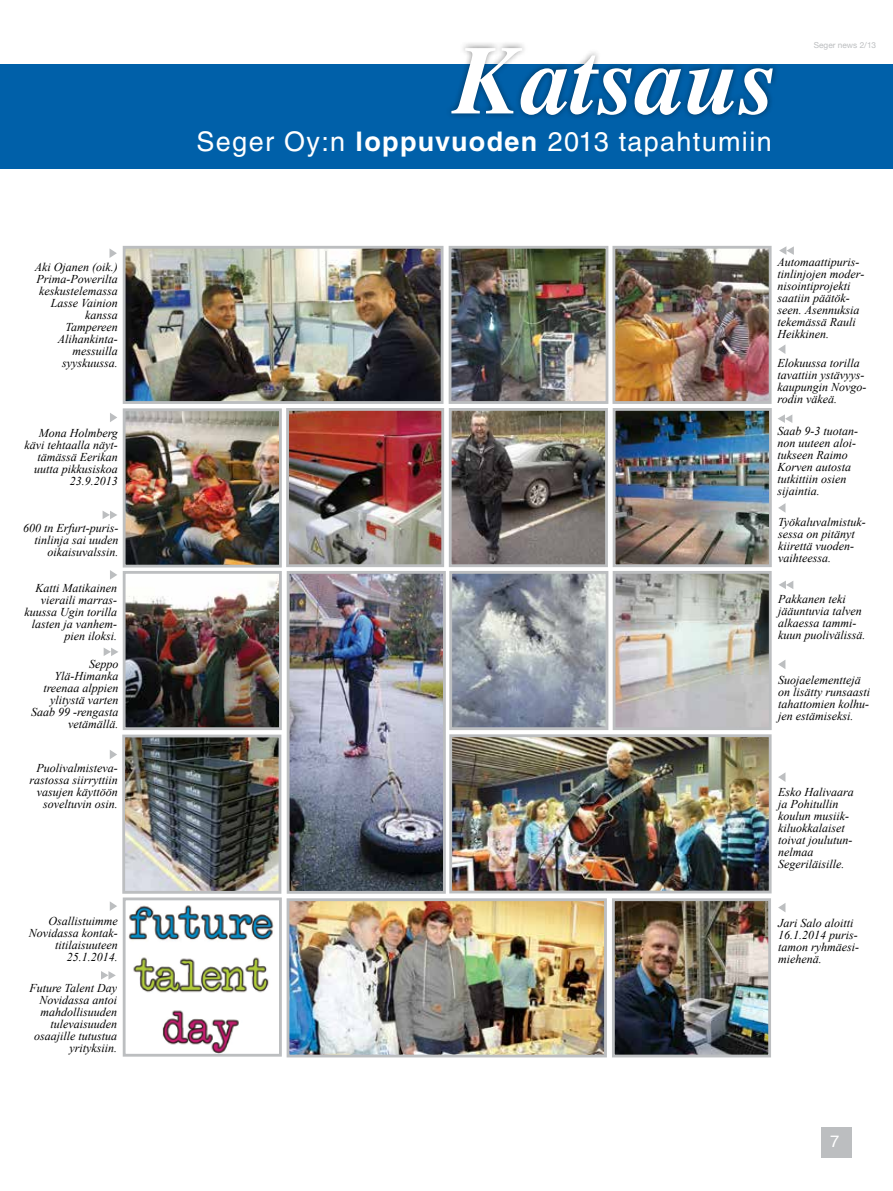
<style>
.page{position:relative;width:893px;height:1191px;background:#fff}
.page>*{position:absolute;margin:0;border:0;box-sizing:border-box;transform-origin:0 0}
.t1{font:italic 700 97.65px "Times";color:#fff}
.t2{font:27px "Helvetica LT Std";letter-spacing:.05em;color:#fff}
.t3{font:16.5px "Helvetica";color:#fff}
.t4{font:italic 12px/12px "Times New Roman";color:#000}
.t5{font:8.25px "Helvetica Neue";color:#bcbec0}
.s1{font-weight:700}
</style>
<div class="page">
<div style="left:821px;top:1127px;width:30px;height:30px;background:#bcbec0"></div>
<div style="left:0;top:65px;width:893px;height:104px;background:#0060a9"></div>
<div style="left:445px;top:41px;width:334px;height:80px;background:#000;opacity:.45"></div>
<img style="left:453px;top:250px;width:151px;height:150px">
<div style="left:449px;top:246px;width:159px;height:158px;border:3px solid #bcbec0"></div>
<img style="left:616px;top:250px;width:152px;height:150px">
<div style="left:612px;top:246px;width:160px;height:158px;border:3px solid #bcbec0"></div>
<img style="left:127px;top:412px;width:151px;height:151px">
<div style="left:123px;top:408px;width:159px;height:159px;border:3px solid #bcbec0"></div>
<img style="left:290px;top:412px;width:150px;height:151px">
<div style="left:286px;top:408px;width:158px;height:159px;border:3px solid #bcbec0"></div>
<img style="left:127px;top:579px;width:151px;height:147px">
<div style="left:123px;top:571px;width:159px;height:159px;border:3px solid #bcbec0"></div>
<img style="left:617px;top:575px;width:151px;height:151px">
<div style="left:613px;top:571px;width:159px;height:159px;border:3px solid #bcbec0"></div>
<img style="left:291px;top:575px;width:151px;height:314px">
<div style="left:287px;top:571px;width:159px;height:322px;border:3px solid #bcbec0"></div>
<img style="left:453px;top:412px;width:151px;height:151px">
<div style="left:449px;top:408px;width:159px;height:159px;border:3px solid #bcbec0"></div>
<img style="left:453px;top:575px;width:151px;height:151px">
<div style="left:449px;top:571px;width:159px;height:159px;border:3px solid #bcbec0"></div>
<img style="left:128px;top:905px;width:146px;height:147px">
<div style="left:123px;top:897px;width:159px;height:159px;border:3px solid #bcbec0"></div>
<svg style="left:778px;top:503px;width:7px;height:9px"></svg>
<svg style="left:778px;top:345px;width:7px;height:9px"></svg>
<svg style="left:778px;top:660px;width:7px;height:9px"></svg>
<svg style="left:779px;top:581px;width:14px;height:8px"></svg>
<svg style="left:779px;top:246px;width:15px;height:9px"></svg>
<svg style="left:778px;top:414px;width:14px;height:9px"></svg>
<svg style="left:110px;top:249px;width:7px;height:9px"></svg>
<svg style="left:110px;top:413px;width:7px;height:9px"></svg>
<svg style="left:103px;top:511px;width:14px;height:8px"></svg>
<svg style="left:110px;top:570px;width:7px;height:9px"></svg>
<svg style="left:104px;top:648px;width:14px;height:8px"></svg>
<svg style="left:110px;top:750px;width:7px;height:9px"></svg>
<svg style="left:110px;top:901px;width:7px;height:10px"></svg>
<svg style="left:101px;top:971px;width:15px;height:8px"></svg>
<img style="left:126px;top:738px;width:151px;height:151px">
<div style="left:122px;top:734px;width:159px;height:159px;border:3px solid #bcbec0"></div>
<img style="left:617px;top:412px;width:151px;height:151px">
<div style="left:613px;top:408px;width:159px;height:159px;border:3px solid #bcbec0"></div>
<svg style="left:778px;top:773px;width:7px;height:9px"></svg>
<svg style="left:778px;top:903px;width:7px;height:9px"></svg>
<img style="left:127px;top:250px;width:312px;height:150px">
<div style="left:123px;top:246px;width:320px;height:158px;border:3px solid #bcbec0"></div>
<img style="left:453px;top:738px;width:315px;height:151px">
<div style="left:449px;top:734px;width:323px;height:159px;border:3px solid #bcbec0"></div>
<img style="left:616px;top:902px;width:151px;height:151px">
<div style="left:612px;top:898px;width:159px;height:159px;border:3px solid #bcbec0"></div>
<img style="left:291px;top:902px;width:312px;height:151px">
<div style="left:287px;top:898px;width:320px;height:159px;border:3px solid #bcbec0"></div>
<p class="t4" style="left:35px;top:260px;width:84px;text-align:right">Aki Ojanen (oik.)<br>Prima-Powerilta keskustelemassa<br>Lasse Vainion kanssa<br>Tampereen<br>Alihankinta&shy;messuilla syyskuussa.</p>
<p class="t4" style="left:25px;top:426px;width:95px;text-align:right">Mona Holmberg kävi tehtaalla näyt&shy;tämässä Eerikan uutta pikkusiskoa<br>23.9.2013</p>
<p class="t4" style="left:23px;top:521px;width:97px;text-align:right">600 tn Erfurt-puris&shy;tinlinja sai uuden oikaisuvalssin.</p>
<p class="t4" style="left:24px;top:582px;width:94px;text-align:right">Katti Matikainen vieraili marras&shy;kuussa Ugin torilla lasten ja vanhem&shy;pien iloksi.</p>
<p class="t4" style="left:31px;top:657px;width:89px;text-align:right">Seppo<br>Ylä-Himanka treenaa alppien ylitystä varten<br>Saab 99 -rengasta vetämällä.</p>
<p class="t4" style="left:29px;top:762px;width:90px;text-align:right">Puolivalmisteva&shy;rastossa siirryttiin vasujen käyttöön soveltuvin osin.</p>
<p class="t4" style="left:29px;top:914px;width:90px;text-align:right">Osallistuimme<br>Novidassa kontak&shy;titilaisuuteen<br>25.1.2014.</p>
<p class="t4" style="left:29px;top:982px;width:89px;text-align:right">Future Talent Day<br>Novidassa antoi mahdollisuuden tulevaisuuden osaajille tutustua yrityksiin.</p>
<h1 class="t1" style="left:455px;top:-11px;width:322px">Katsaus</h1>
<h2 class="t2" style="left:197px;top:125px;width:577px">Seger Oy:n <span class="s1">loppuvuoden</span> 2013 tapahtumiin</h2>
<p class="t5" style="left:814px;top:39px;width:64px">Seger news 2/13</p>
<p class="t4" style="left:778px;top:255px;width:88px">Automaattipuris&shy;tinlinjojen moder&shy;nisointiprojekti saatiin päätök&shy;seen. Asennuksia tekemässä Rauli<br>Heikkinen.</p>
<p class="t4" style="left:778px;top:356px;width:90px">Elokuussa torilla tavattiin ystävyys&shy;kaupungin Novgo&shy;rodin väkeä.</p>
<p class="t4" style="left:778px;top:425px;width:82px">Saab 9-3 tuotan&shy;non uuteen aloi&shy;tukseen Raimo<br>Korven autosta tutkittiin osien sijaintia.</p>
<p class="t4" style="left:778px;top:515px;width:89px">Työkaluvalmistuk&shy;sessa on pitänyt kiirettä vuoden&shy;vaihteessa.</p>
<p class="t4" style="left:778px;top:592px;width:89px">Pakkanen teki jääuntuvia talven alkaessa tammi&shy;kuun puolivälissä.</p>
<p class="t4" style="left:778px;top:674px;width:94px">Suojaelementtejä on lisätty runsaasti tahattomien kolhu&shy;jen estämiseksi.</p>
<p class="t4" style="left:778px;top:786px;width:77px">Esko Halivaara ja Pohitullin koulun musiik&shy;kiluokkalaiset toivat joulutun&shy;nelmaa<br>Segeriläisille.</p>
<p class="t4" style="left:778px;top:916px;width:82px">Jari Salo aloitti<br>16.1.2014 puris&shy;tamon ryhmäesi&shy;miehenä.</p>
<h3 class="t3" style="left:830px;top:1128px;width:11px">7</h3>
</div>
